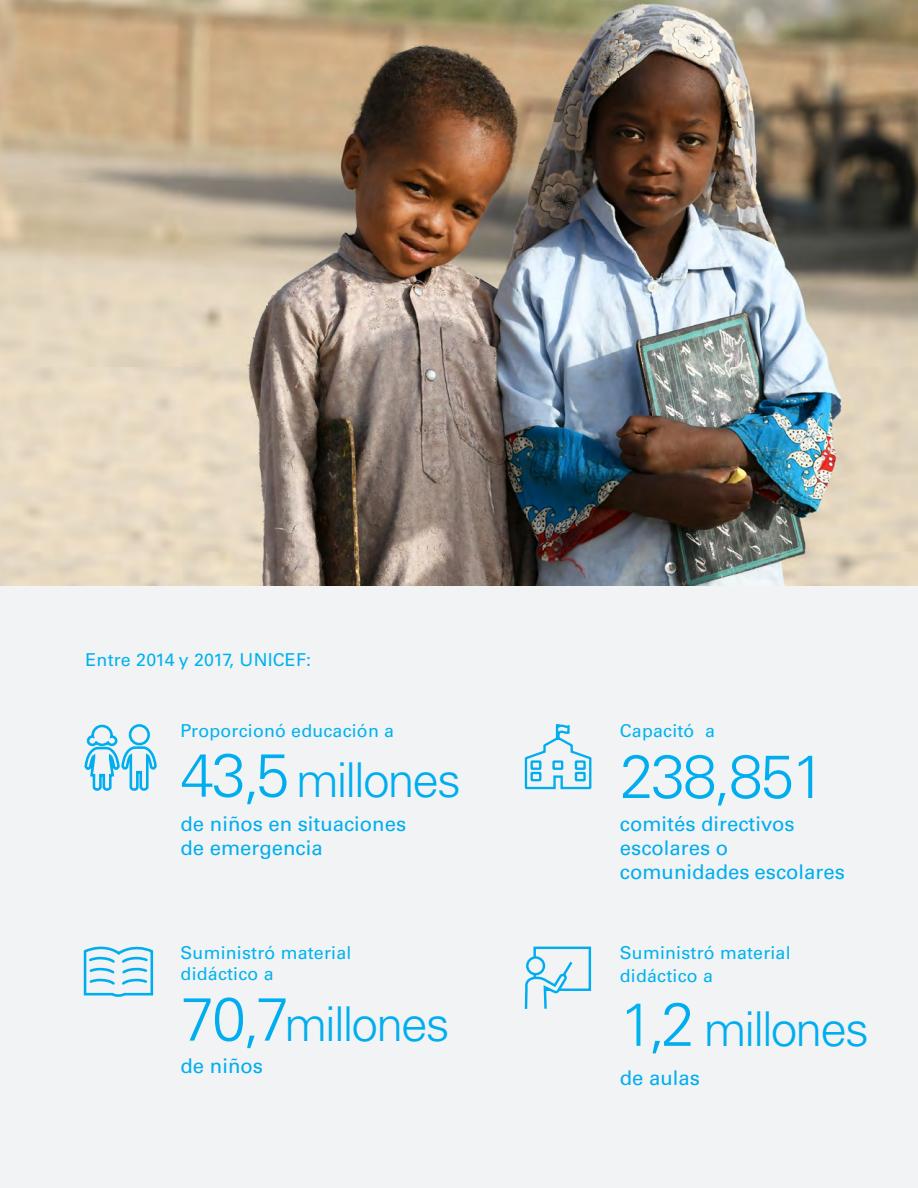
<style>
.page{position:relative;width:918px;height:1188px;background:#fff}
.page>*{position:absolute;margin:0;border:0;box-sizing:border-box;transform-origin:0 0}
.t1{font:300 60.9px "Univers LT Pro 45";letter-spacing:-.04em;color:#00aeef}
.t2{font:300 48px "Univers LT Pro 45";letter-spacing:-.04em;color:#00aeef}
.t3{font:20.25px/24px "Univers LT Pro 55 Roman";color:#00aeef}
.t4{font:17.85px "Univers LT Pro 55 Roman";letter-spacing:.01em;color:#00b3ef}
.s1{font-size:60.9px}
.s2{font-size:60.9px;color:#00b3ef}
</style>
<div class="page">
<img style="left:0;top:0;width:918px;height:587px">
<div style="left:0;top:587px;width:918px;height:601px;background:#f2f3f4"></div>
<svg style="left:83px;top:946px;width:71px;height:51px"></svg>
<svg style="left:84px;top:724px;width:73px;height:67px"></svg>
<svg style="left:524px;top:724px;width:68px;height:66px"></svg>
<div style="left:533px;top:947px;width:58px;height:44px;background:#f2f3f4;border:2px solid #00aeef"></div>
<svg style="left:524px;top:955px;width:51px;height:54px"></svg>
<p class="t4" style="left:86px;top:649px;width:227px">Entre 2014 y 2017, UNICEF:</p>
<p class="t4" style="left:181px;top:720px;width:215px">Proporcionó educación a</p>
<p class="t2" style="left:181px;top:750px;width:282px"><span class="s1">43,5</span> millones</p>
<p class="t3" style="left:181px;top:812px;width:227px">de niños en situaciones</p>
<p class="t3" style="left:181px;top:836px;width:144px">de emergencia</p>
<p class="t4" style="left:181px;top:942px;width:172px">Suministró material</p>
<p class="t4" style="left:181px;top:963px;width:95px">didáctico a</p>
<p class="t2" style="left:181px;top:994px;width:271px"><span class="s1">70,7</span>millones</p>
<p class="t3" style="left:181px;top:1054px;width:84px">de niños</p>
<p class="t4" style="left:620px;top:720px;width:97px">Capacitó a</p>
<p class="t1" style="left:620px;top:739px;width:207px">238,851</p>
<p class="t3" style="left:620px;top:812px;width:226px">comités directivos escolares o comunidades escolares</p>
<p class="t4" style="left:620px;top:942px;width:172px">Suministró material</p>
<p class="t4" style="left:620px;top:965px;width:95px">didáctico a</p>
<p class="t2" style="left:620px;top:1000px;width:251px"><span class="s2">1</span><span class="s1">,2</span> millones</p>
<p class="t3" style="left:620px;top:1066px;width:82px">de aulas</p>
</div>
